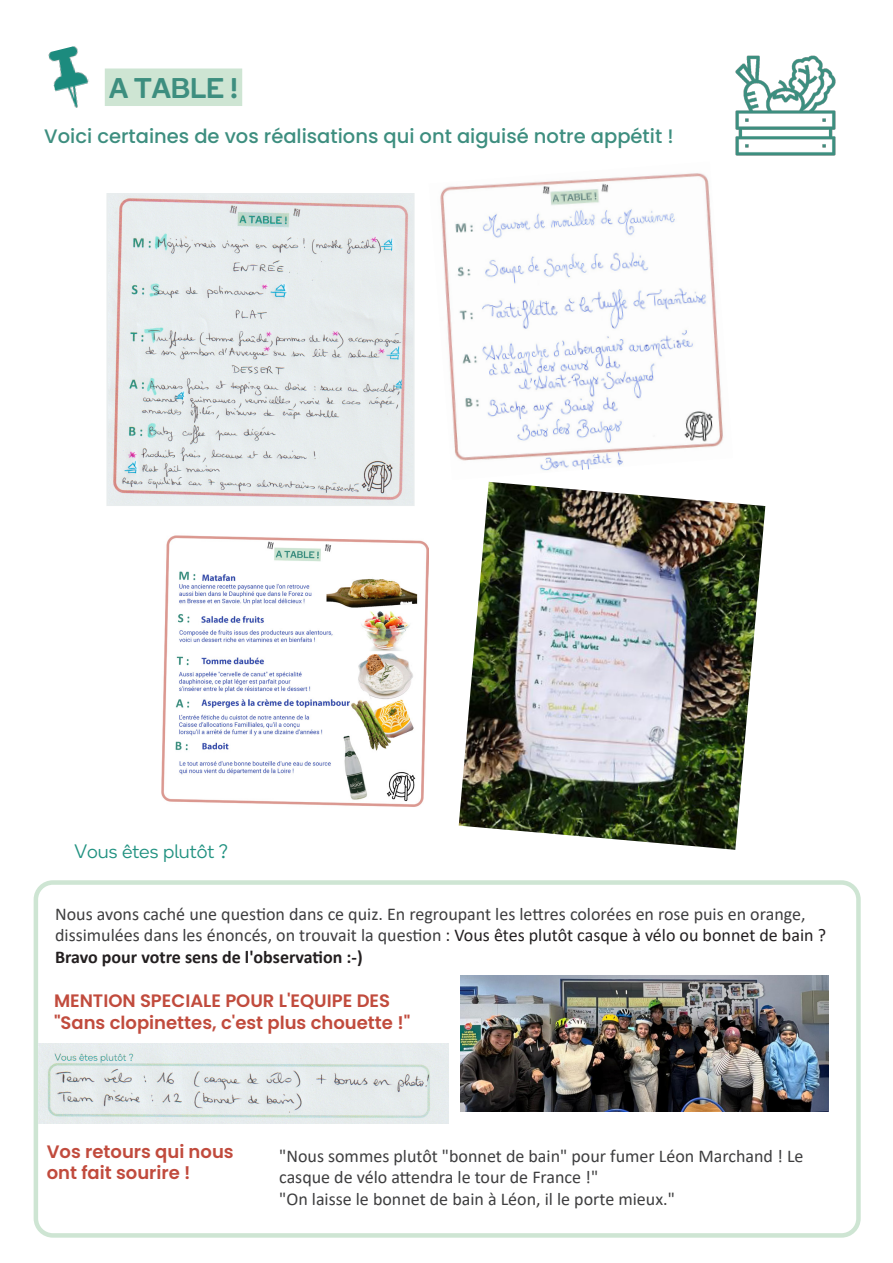
<style>
.page{position:relative;width:893px;height:1263px;background:#fff}
.page>*{position:absolute;margin:0;border:0;box-sizing:border-box;transform-origin:0 0}
.t1{font:500 28.5px "Boing";color:#3d8e7f}
.t2{font:500 19.5px "Poppins";color:#3d8e7f}
.t3{font:300 19.5px "Boing";color:#219281}
.t4{font:18px/21.6px "Calibri";color:#3e3e3f}
.t5{font:600 18px/21.6px "Poppins";color:#c14b3d}
.t6{font:700 18px "Calibri";color:#231f20}
.s1{color:#231f20}
</style>
<div class="page">
<div style="left:105px;top:69px;width:137px;height:37px;background:#cee5d3"></div>
<img style="left:48px;top:46px;width:41px;height:62px">
<img style="left:735px;top:55px;width:101px;height:101px">
<img style="left:440px;top:173px;width:283px;height:298px">
<img style="left:109px;top:196px;width:303px;height:307px">
<div style="left:106px;top:193px;width:309px;height:313px;border:2px solid #e9edee"></div>
<img style="left:459px;top:482px;width:306px;height:368px">
<div style="left:34px;top:880px;width:827px;height:358px;border:4px solid #cee5d3;border-radius:17px"></div>
<img style="left:460px;top:975px;width:368px;height:136px">
<img style="left:38px;top:1043px;width:410px;height:81px">
<img style="left:162px;top:535px;width:267px;height:272px">
<p class="t1" style="left:109px;top:68px;width:130px">A TABLE !</p>
<p class="t2" style="left:44px;top:125px;width:631px">Voici certaines de vos réalisations qui ont aiguisé notre appétit !</p>
<p class="t3" style="left:74px;top:839px;width:155px">Vous êtes plutôt ?</p>
<p class="t4" style="left:55px;top:903px;width:772px">Nous avons caché une question dans ce quiz. En regroupant les lettres colorées en rose puis en orange, dissimulées dans les énoncés, on trouvait la question <span class="s1">: Vous êtes plutôt casque à vélo ou bonnet de bain ?</span></p>
<p class="t6" style="left:55px;top:944px;width:309px">Bravo pour votre sens de l'observation :-)</p>
<p class="t5" style="left:54px;top:990px;width:358px">MENTION SPECIALE POUR L'EQUIPE DES "Sans clopinettes, c'est plus chouette !"</p>
<p class="t5" style="left:47px;top:1141px;width:188px">Vos retours qui nous ont fait sourire !</p>
<p class="t4" style="left:279px;top:1144px;width:526px">"Nous sommes plutôt "bonnet de bain" pour fumer Léon Marchand ! Le casque de vélo attendra le tour de France !"<br>"On laisse le bonnet de bain à Léon, il le porte mieux."</p>
</div>
